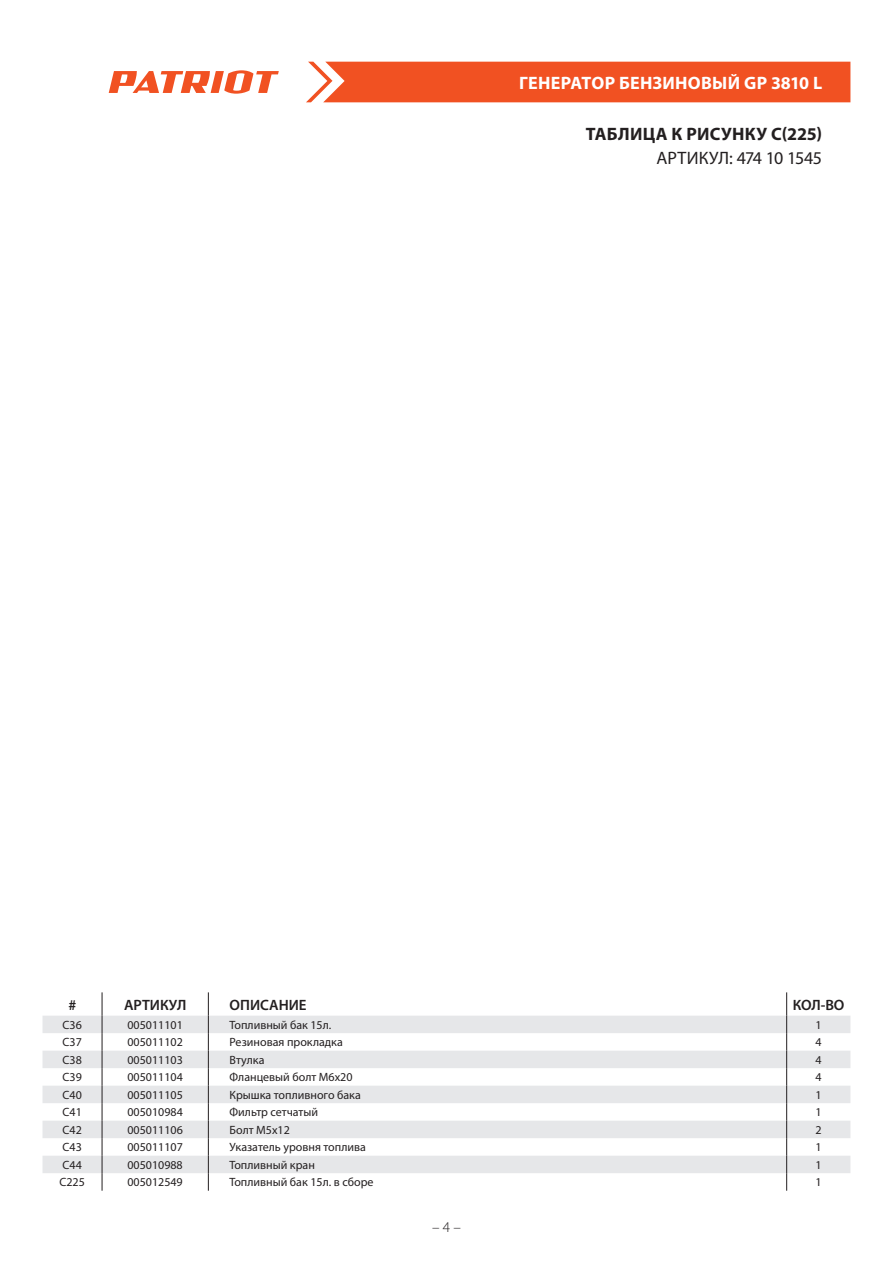
<style>
.page{position:relative;width:893px;height:1263px;background:#fff}
.page>*{position:absolute;margin:0;border:0;box-sizing:border-box;transform-origin:0 0}
.t1{font:700 18px "Myriad Pro";letter-spacing:.01em;color:#fff}
.t2{font:700 18px "Myriad Pro";letter-spacing:.015em;color:#231f20}
.t3{font:18px "Myriad Pro";letter-spacing:-.005em;color:#231f20}
.t4{font:600 15px "Myriad Pro";color:#231f20}
.t5{font:300 15px "Myriad Pro";color:#231f20}
.t6{font:12px "Myriad Pro";color:#231f20}
</style>
<div class="page">
<div style="left:306px;top:62px;width:544px;height:40px;background:#f15122"></div>
<svg style="left:109px;top:70px;width:170px;height:24px"></svg>
<svg style="left:43px;top:1016px;width:807px;height:157px;fill:#e6e7e9"></svg>
<svg style="left:102px;top:992px;width:1px;height:199px"></svg>
<svg style="left:208px;top:992px;width:1px;height:199px"></svg>
<svg style="left:786px;top:992px;width:1px;height:199px"></svg>
<h1 class="t1" style="left:519px;top:73px;width:305px">ГЕНЕРАТОР БЕНЗИНОВЫЙ GP 3810 L</h1>
<h1 class="t2" style="left:586px;top:124px;width:238px">ТАБЛИЦА К РИСУНКУ C(225)</h1>
<h1 class="t3" style="left:656px;top:147px;width:167px">АРТИКУЛ: 474 10 1545</h1>
<p class="t4" style="left:68px;top:995px;width:9px">#</p>
<p class="t4" style="left:124px;top:995px;width:64px">АРТИКУЛ</p>
<p class="t4" style="left:230px;top:995px;width:78px">ОПИСАНИЕ</p>
<p class="t4" style="left:793px;top:995px;width:53px">КОЛ-ВО</p>
<p class="t6" style="left:63px;top:1017px;width:21px">С36</p>
<p class="t6" style="left:127px;top:1017px;width:57px">005011101</p>
<p class="t6" style="left:230px;top:1017px;width:103px">Топливный бак 15л.</p>
<p class="t6" style="left:815px;top:1017px;width:8px">1</p>
<p class="t6" style="left:63px;top:1035px;width:21px">С37</p>
<p class="t6" style="left:127px;top:1035px;width:57px">005011102</p>
<p class="t6" style="left:230px;top:1035px;width:115px">Резиновая прокладка</p>
<p class="t6" style="left:815px;top:1035px;width:8px">4</p>
<p class="t6" style="left:63px;top:1052px;width:21px">С38</p>
<p class="t6" style="left:127px;top:1052px;width:57px">005011103</p>
<p class="t6" style="left:230px;top:1052px;width:36px">Втулка</p>
<p class="t6" style="left:815px;top:1052px;width:8px">4</p>
<p class="t6" style="left:63px;top:1070px;width:21px">С39</p>
<p class="t6" style="left:127px;top:1070px;width:57px">005011104</p>
<p class="t6" style="left:230px;top:1070px;width:125px">Фланцевый болт М6х20</p>
<p class="t6" style="left:815px;top:1070px;width:8px">4</p>
<p class="t6" style="left:63px;top:1087px;width:21px">С40</p>
<p class="t6" style="left:127px;top:1087px;width:57px">005011105</p>
<p class="t6" style="left:230px;top:1087px;width:133px">Крышка топливного бака</p>
<p class="t6" style="left:815px;top:1087px;width:8px">1</p>
<p class="t6" style="left:63px;top:1105px;width:21px">С41</p>
<p class="t6" style="left:127px;top:1105px;width:57px">005010984</p>
<p class="t6" style="left:230px;top:1105px;width:90px">Фильтр сетчатый</p>
<p class="t6" style="left:815px;top:1105px;width:8px">1</p>
<p class="t6" style="left:63px;top:1122px;width:21px">С42</p>
<p class="t6" style="left:127px;top:1122px;width:57px">005011106</p>
<p class="t6" style="left:230px;top:1122px;width:62px">Болт М5х12</p>
<p class="t6" style="left:815px;top:1122px;width:8px">2</p>
<p class="t6" style="left:63px;top:1140px;width:21px">С43</p>
<p class="t6" style="left:127px;top:1140px;width:57px">005011107</p>
<p class="t6" style="left:230px;top:1140px;width:138px">Указатель уровня топлива</p>
<p class="t6" style="left:815px;top:1140px;width:8px">1</p>
<p class="t6" style="left:63px;top:1157px;width:21px">С44</p>
<p class="t6" style="left:127px;top:1157px;width:57px">005010988</p>
<p class="t6" style="left:230px;top:1157px;width:87px">Топливный кран</p>
<p class="t6" style="left:815px;top:1157px;width:8px">1</p>
<p class="t6" style="left:59px;top:1175px;width:27px">С225</p>
<p class="t6" style="left:127px;top:1175px;width:57px">005012549</p>
<p class="t6" style="left:229px;top:1175px;width:146px">Топливный бак 15л. в сборе</p>
<p class="t6" style="left:815px;top:1175px;width:8px">1</p>
<p class="t5" style="left:432px;top:1218px;width:30px">– 4 –</p>
</div>
